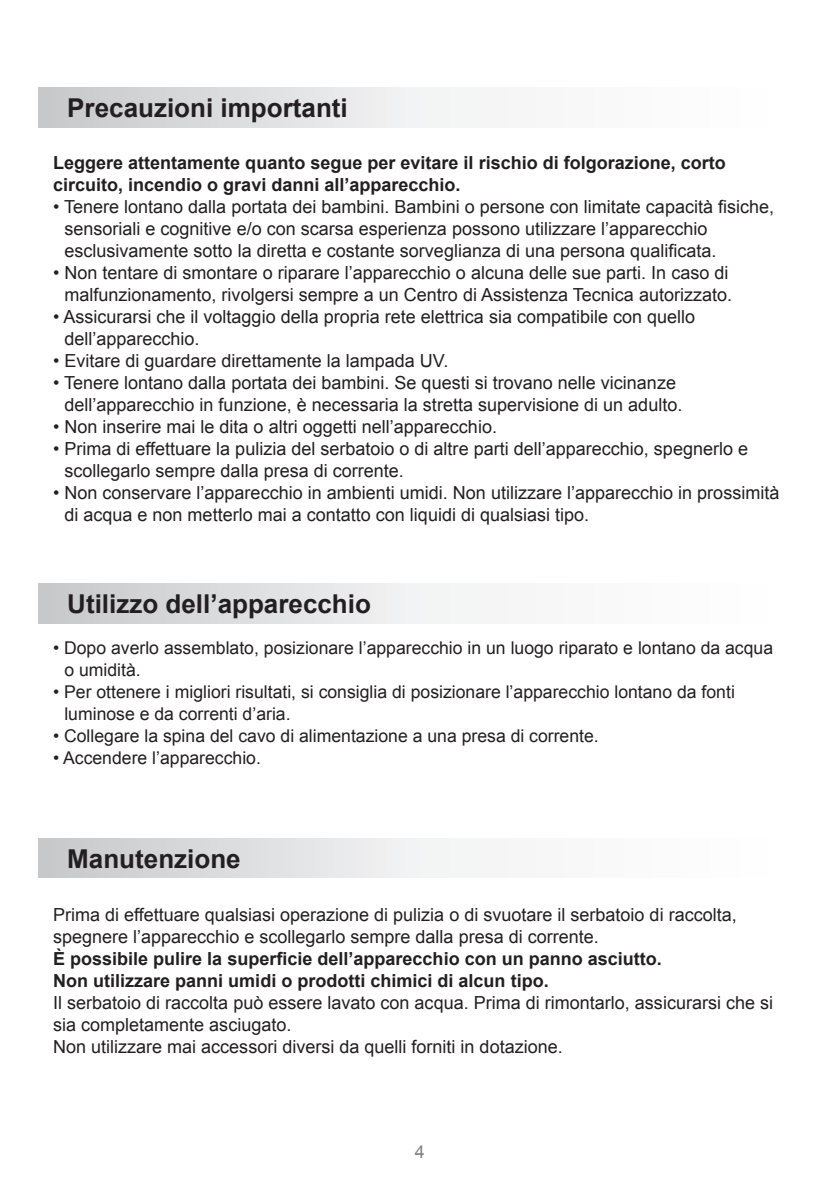
<style>
.page{position:relative;width:840px;height:1191px;background:#fff}
.page>*{position:absolute;margin:0;border:0;box-sizing:border-box;transform-origin:0 0}
.t1{font:700 26px "Arial";color:#231f20}
.t2{font:18px/22px "Arial";color:#231f20}
.t3{font:700 18px/22px "Arial";color:#231f20}
.t4{font:18px "Arial";color:#808285}
.t5{font:17.6px/22px "Arial";color:#231f20}
</style>
<div class="page">
<div style="left:38px;top:838px;width:737px;height:40px;background:linear-gradient(to right,#cdced1,#fff)"></div>
<div style="left:38px;top:583px;width:737px;height:40px;background:linear-gradient(to right,#cdced1,#fff)"></div>
<div style="left:38px;top:87px;width:737px;height:40px;background:linear-gradient(to right,#cdced1,#fff)"></div>
<h1 class="t1" style="left:67px;top:90px;width:282px">Precauzioni importanti</h1>
<p class="t3" style="left:53px;top:152px;width:674px">Leggere attentamente quanto segue per evitare il rischio di folgorazione, corto circuito, incendio o gravi danni all’apparecchio.</p>
<p class="t2" style="left:64px;top:196px;width:710px;text-indent:-11px">• Tenere lontano dalla portata dei bambini. Bambini o persone con limitate capacità fisiche, sensoriali e cognitive e/o con scarsa esperienza possono utilizzare l’apparecchio esclusivamente sotto la diretta e costante sorveglianza di una persona qualificata.</p>
<p class="t2" style="left:53px;top:262px;width:680px;text-align:right">• Non tentare di smontare o riparare l’apparecchio o alcuna delle sue parti. In caso di malfunzionamento, rivolgersi sempre a un Centro di Assistenza Tecnica autorizzato.</p>
<p class="t2" style="left:64px;top:306px;width:632px;text-indent:-11px">• Assicurarsi che il voltaggio della propria rete elettrica sia compatibile con quello dell’apparecchio.</p>
<p class="t2" style="left:53px;top:350px;width:396px">• Evitare di guardare direttamente la lampada UV.</p>
<p class="t2" style="left:64px;top:372px;width:619px;text-indent:-11px">• Tenere lontano dalla portata dei bambini. Se questi si trovano nelle vicinanze dell’apparecchio in funzione, è necessaria la stretta supervisione di un adulto.</p>
<p class="t2" style="left:53px;top:416px;width:445px">• Non inserire mai le dita o altri oggetti nell’apparecchio.</p>
<p class="t2" style="left:64px;top:438px;width:684px;text-indent:-11px">• Prima di effettuare la pulizia del serbatoio o di altre parti dell’apparecchio, spegnerlo e scollegarlo sempre dalla presa di corrente.</p>
<p class="t2" style="left:64px;top:482px;width:716px;text-indent:-11px">• Non conservare l’apparecchio in ambienti umidi. Non utilizzare l’apparecchio in prossimità di acqua e non metterlo mai a contatto con liquidi di qualsiasi tipo.</p>
<h1 class="t1" style="left:67px;top:586px;width:305px">Utilizzo dell’apparecchio</h1>
<p class="t5" style="left:64px;top:636px;width:709px;text-indent:-11px">• Dopo averlo assemblato, posizionare l’apparecchio in un luogo riparato e lontano da acqua o umidità.</p>
<p class="t5" style="left:64px;top:680px;width:671px;text-indent:-11px">• Per ottenere i migliori risultati, si consiglia di posizionare l’apparecchio lontano da fonti luminose e da correnti d’aria.</p>
<p class="t5" style="left:53px;top:724px;width:547px">• Collegare la spina del cavo di alimentazione a una presa di corrente.</p>
<p class="t5" style="left:53px;top:746px;width:209px">• Accendere l’apparecchio.</p>
<h1 class="t1" style="left:67px;top:841px;width:175px">Manutenzione</h1>
<p class="t2" style="left:53px;top:904px;width:684px">Prima di effettuare qualsiasi operazione di pulizia o di svuotare il serbatoio di raccolta, spegnere l’apparecchio e scollegarlo sempre dalla presa di corrente.</p>
<p class="t3" style="left:53px;top:948px;width:610px">È possibile pulire la superficie dell’apparecchio con un panno asciutto.<br>Non utilizzare panni umidi o prodotti chimici di alcun tipo.</p>
<p class="t2" style="left:53px;top:992px;width:721px">Il serbatoio di raccolta può essere lavato con acqua. Prima di rimontarlo, assicurarsi che si sia completamente asciugato.<br>Non utilizzare mai accessori diversi da quelli forniti in dotazione.</p>
<p class="t4" style="left:415px;top:1140px;width:12px">4</p>
</div>
